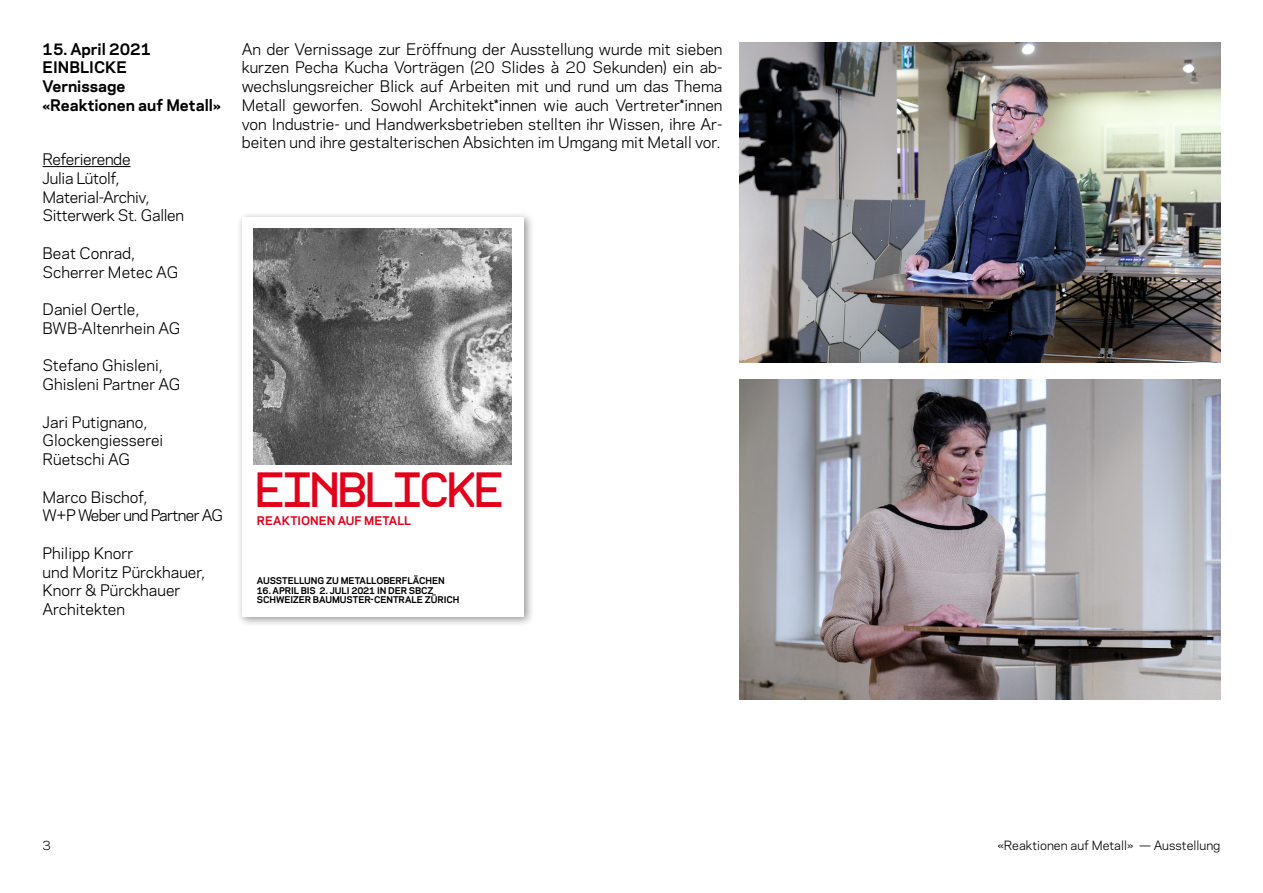
<style>
.page{position:relative;width:1263px;height:893px;background:#fff}
.page>*{position:absolute;margin:0;border:0;box-sizing:border-box;transform-origin:0 0}
.t1{font:48.3px "Auto Scape";letter-spacing:-.085em;color:#e2001a}
.t2{font:15px/18.8px "Galaxie Polaris";color:#000}
.t3{font:15px/18.8px "Galaxie Polaris";letter-spacing:-.02em;color:#000}
.t4{font:700 15px/18.8px "Galaxie Polaris";color:#000}
.t5{font:15px/18.8px "Galaxie Polaris";letter-spacing:-.04em;color:#000}
.t6{font:12px "Galaxie Polaris";color:#000}
.t7{font:700 11.25px "Galaxie Polaris";letter-spacing:.005em;color:#e2001a}
.t8{font:700 8.7px/9.4px "Galaxie Polaris";letter-spacing:-.01em;color:#000}
</style>
<div class="page">
<img style="left:740px;top:379px;width:480px;height:320px">
<img style="left:739px;top:43px;width:481px;height:320px">
<div style="left:236px;top:212px;width:298px;height:416px;background:#000;opacity:.4"></div>
<div style="left:242px;top:217px;width:281px;height:400px;background:#fff"></div>
<img style="left:253px;top:228px;width:259px;height:237px">
<hr style="left:43px;top:166px;width:88px;height:1px;background:#000">
<p class="t4" style="left:43px;top:39px;width:180px">15. April 2021<br>EINBLICKE<br>Vernissage «Reaktionen auf Metall»</p>
<p class="t3" style="left:43px;top:149px;width:143px">Referierende<br>Julia Lütolf,<br>Material-Archiv,<br>Sitterwerk St. Gallen</p>
<p class="t2" style="left:43px;top:243px;width:137px">Beat Conrad,<br>Scherrer Metec AG</p>
<p class="t2" style="left:43px;top:299px;width:139px">Daniel Oertle,<br>BWB-Altenrhein AG</p>
<p class="t2" style="left:43px;top:355px;width:139px">Stefano Ghisleni,<br>Ghisleni Partner AG</p>
<p class="t2" style="left:43px;top:412px;width:122px">Jari Putignano,<br>Glockengiesserei<br>Rüetschi AG</p>
<p class="t5" style="left:43px;top:487px;width:182px">Marco Bischof,<br>W+P Weber und Partner AG</p>
<p class="t2" style="left:43px;top:543px;width:164px">Philipp Knorr<br>und Moritz Pürckhauer,<br>Knorr &amp; Pürckhauer<br>Architekten</p>
<p class="t2" style="left:242px;top:39px;width:482px;text-align:justify">An der Vernissage zur Eröffnung der Ausstellung wurde mit sieben kurzen Pecha Kucha Vorträgen (20 Slides à 20 Sekunden) ein ab&shy;wechslungsreicher Blick auf Arbeiten mit und rund um das Thema Metall geworfen. Sowohl Architekt*innen wie auch Vertreter*innen von Industrie- und Handwerksbetrieben stellten ihr Wissen, ihre Ar&shy;beiten und ihre gestalterischen Absichten im Umgang mit Metall vor.</p>
<h1 class="t1" style="left:257px;top:462px;width:252px">EINBLICKE</h1>
<p class="t7" style="left:257px;top:512px;width:156px">REAKTIONEN AUF METALL</p>
<p class="t8" style="left:257px;top:575px;width:189px">AUSSTELLUNG ZU METALLOBERFLÄCHEN</p>
<p class="t8" style="left:257px;top:585px;width:204px">16. APRIL BIS 2. JULI 2021 IN DER SBCZ<br>SCHWEIZER BAUMUSTER-CENTRALE ZÜRICH</p>
<p class="t6" style="left:43px;top:837px;width:10px">3</p>
<p class="t6" style="left:998px;top:837px;width:224px">«Reaktionen auf Metall» — Ausstellung</p>
</div>
